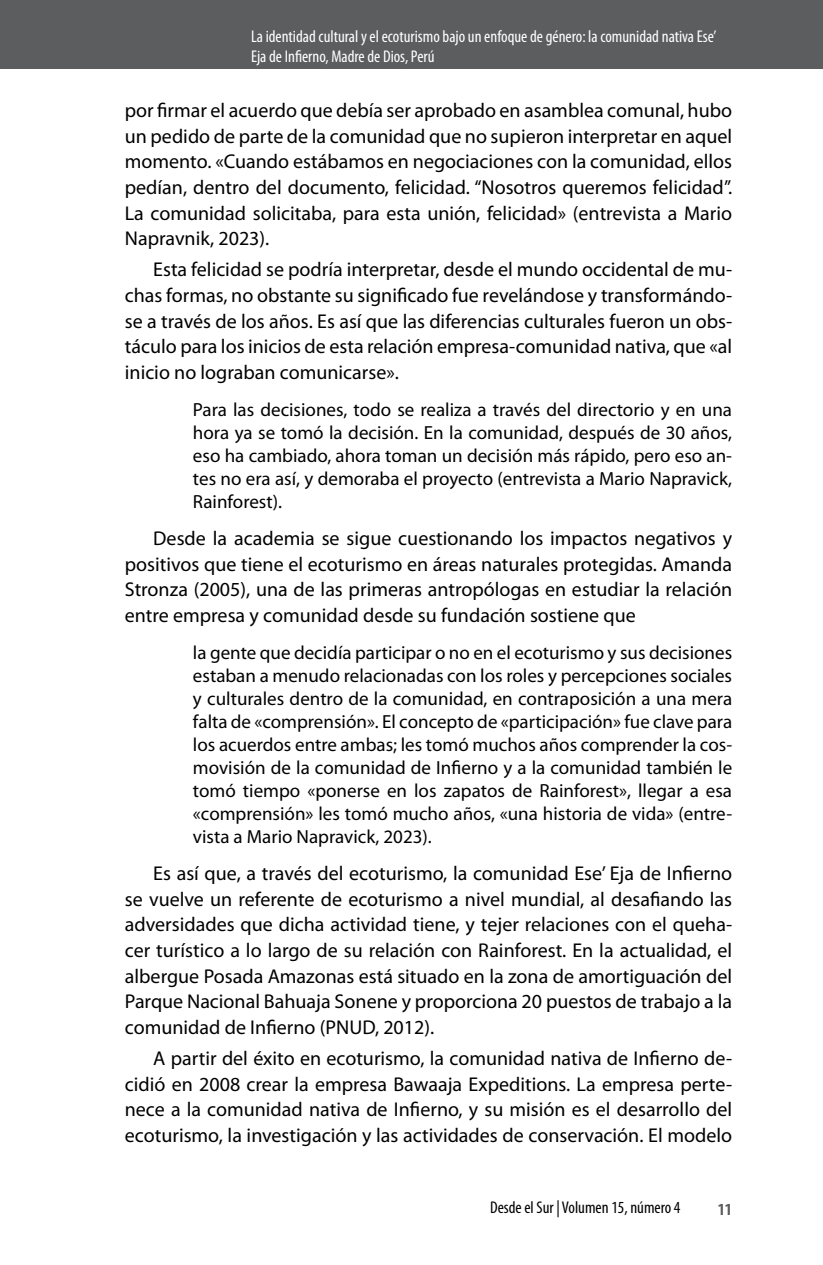
<style>
.page{position:relative;width:823px;height:1265px;background:#fff}
.page>*{position:absolute;margin:0;border:0;box-sizing:border-box;transform-origin:0 0}
.t1{font:20px/25.6px "Myriad Pro";color:#000;text-align:justify}
.t2{font:19px/23px "Myriad Pro";color:#000;text-align:justify}
.t3{font:condensed 17px/20px "Myriad Pro";color:#fff}
.t4{font:condensed 17px "Myriad Pro";color:#000}
.t5{font:700 condensed 17px "Myriad Pro";color:#5c5d5f}
</style>
<div class="page">
<div style="left:0;top:0;width:822px;height:68px;background:#5c5d5f"></div>
<p class="t3" style="left:251px;top:26px;width:467px">La identidad cultural y el ecoturismo bajo un enfoque de género: la comunidad nativa Ese’<br>Eja de Infierno, Madre de Dios, Perú</p>
<p class="t1" style="left:125px;top:97px;width:608px">por firmar el acuerdo que debía ser aprobado en asamblea comunal, hubo un pedido de parte de la comunidad que no supieron interpretar en aquel momento. «Cuando estábamos en negociaciones con la comunidad, ellos pedían, dentro del documento, felicidad. “Nosotros queremos felicidad”.<br>La comunidad solicitaba, para esta unión, felicidad» (entrevista a Mario Napravnik, 2023).</p>
<p class="t1" style="left:125px;top:256px;width:608px;text-indent:28px">Esta felicidad se podría interpretar, desde el mundo occidental de mu&shy;chas formas, no obstante su significado fue revelándose y transformándo&shy;se a través de los años. Es así que las diferencias culturales fueron un obs&shy;táculo para los inicios de esta relación empresa-comunidad nativa, que «al inicio no lograban comunicarse».</p>
<p class="t2" style="left:193px;top:398px;width:540px">Para las decisiones, todo se realiza a través del directorio y en una hora ya se tomó la decisión. En la comunidad, después de 30 años, eso ha cambiado, ahora toman un decisión más rápido, pero eso an&shy;tes no era así, y demoraba el proyecto (entrevista a Mario Napravick, Rainforest).</p>
<p class="t1" style="left:125px;top:525px;width:608px;text-indent:28px">Desde la academia se sigue cuestionando los impactos negativos y positivos que tiene el ecoturismo en áreas naturales protegidas. Amanda Stronza (2005), una de las primeras antropólogas en estudiar la relación entre empresa y comunidad desde su fundación sostiene que</p>
<p class="t2" style="left:193px;top:641px;width:540px">la gente que decidía participar o no en el ecoturismo y sus decisiones estaban a menudo relacionadas con los roles y percepciones sociales y culturales dentro de la comunidad, en contraposición a una mera falta de «comprensión». El concepto de «participación» fue clave para los acuerdos entre ambas; les tomó muchos años comprender la cos&shy;movisión de la comunidad de Infierno y a la comunidad también le tomó tiempo «ponerse en los zapatos de Rainforest», llegar a esa «comprensión» les tomó mucho años, «una historia de vida» (entre&shy;vista a Mario Napravick, 2023).</p>
<p class="t1" style="left:125px;top:860px;width:608px;text-indent:28px">Es así que, a través del ecoturismo, la comunidad Ese’ Eja de Infierno se vuelve un referente de ecoturismo a nivel mundial, al desafiando las adversidades que dicha actividad tiene, y tejer relaciones con el queha&shy;cer turístico a lo largo de su relación con Rainforest. En la actualidad, el albergue Posada Amazonas está situado en la zona de amortiguación del Parque Nacional Bahuaja Sonene y proporciona 20 puestos de trabajo a la comunidad de Infierno (PNUD, 2012).</p>
<p class="t1" style="left:125px;top:1045px;width:608px;text-indent:28px">A partir del éxito en ecoturismo, la comunidad nativa de Infierno de&shy;cidió en 2008 crear la empresa Bawaaja Expeditions. La empresa perte&shy;nece a la comunidad nativa de Infierno, y su misión es el desarrollo del ecoturismo, la investigación y las actividades de conservación. El modelo</p>
<p class="t4" style="left:489px;top:1196px;width:192px">Desde el Sur | Volumen 15, número 4</p>
<p class="t5" style="left:717px;top:1198px;width:16px">11</p>
</div>
